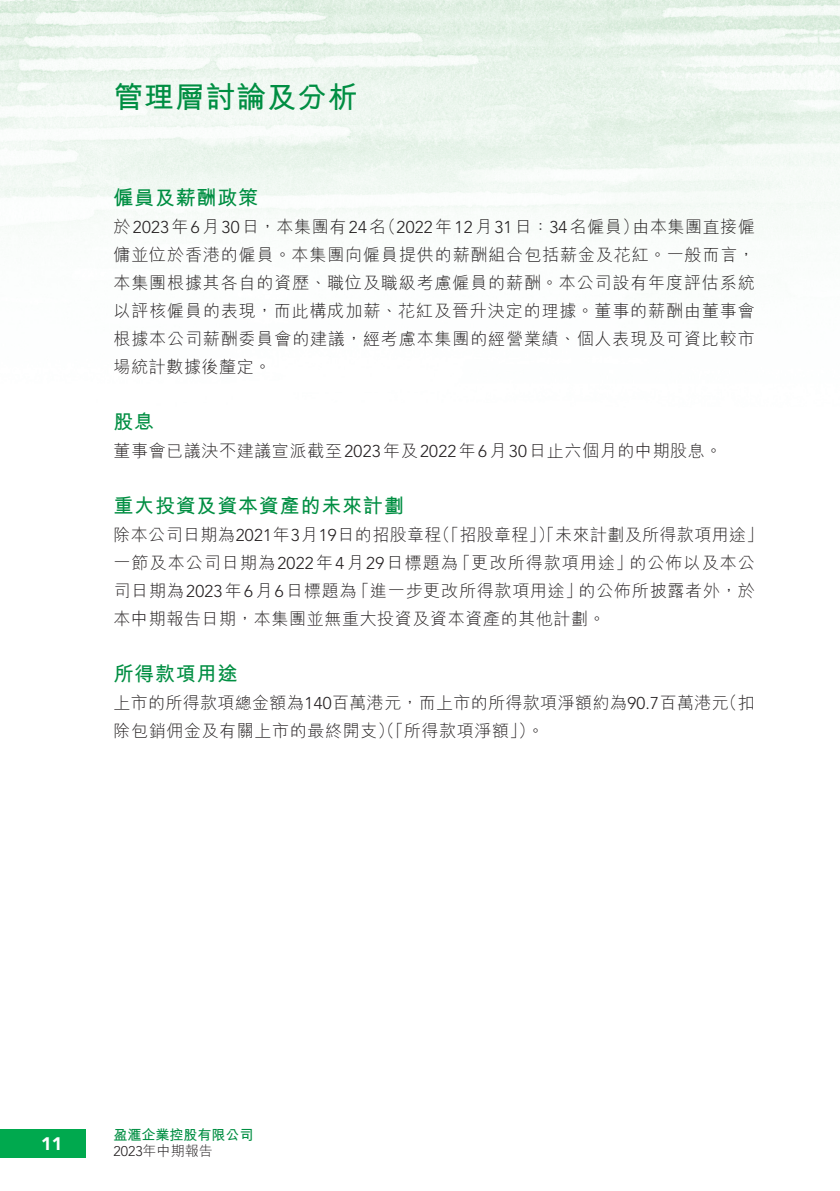
<style>
.page{position:relative;width:840px;height:1191px;background:#fff}
.page>*{position:absolute;margin:0;border:0;box-sizing:border-box;transform-origin:0 0}
.t1{font:700 30px "M Hei HK";letter-spacing:.02em;color:#008e42}
._01_H1{font:700 20px "M Hei HK";letter-spacing:.04em;color:#008e42}
.t2{font:900 18px "Avenir LT Std";color:#fff}
._00_txt{font:300 17px/28px "M Hei HK";letter-spacing:.045em;color:#231f20}
._00_txt-2{font:300 17px/28px "M Hei HK";letter-spacing:.02em;color:#231f20}
.t3{font:700 14px "M Hei HK";color:#008e42}
.t4{font:300 14px "M Hei HK";color:#231f20}
.s1{font-family:"Avenir LT Std"}
</style>
<div class="page">
<img style="left:0;top:0;width:839px;height:1158px">
<div style="left:0;top:1129px;width:86px;height:28px;background:#00a94e"></div>
<h1 class="t1" style="left:113px;top:75px;width:246px">管理層討論及分析</h1>
<p class="_01_H1" style="left:113px;top:183px;width:146px">僱員及薪酬政策</p>
<p class="_00_txt" style="left:113px;top:212px;width:642px">於<span class="s1">2023</span>年<span class="s1">6</span>月<span class="s1">30</span>日，本集團有<span class="s1">24</span> （名 <span class="s1">2022</span>年<span class="s1">12</span>月<span class="s1">31</span>日：<span class="s1">34</span>名僱員）<br>傭並位於香港的僱員。本集團向僱員提供的薪酬組合包括薪金及花紅。一般而言，本集團根據其各自的資歷、職位及職級考慮僱員的薪酬。本公司設有年度評估系統以評核僱員的表現，而此構成加薪、花紅及晉升決定的理據。董事的薪酬由董事會根據本公司薪酬委員會的建議，經考慮本集團的經營業績、個人表現及可資比較市場統計數據後釐定。</p>
<p class="_01_H1" style="left:113px;top:407px;width:42px">股息</p>
<p class="_00_txt" style="left:113px;top:436px;width:610px">董事會已議決不建議宣派截至<span class="s1">2023</span>年及<span class="s1">2022</span>年<span class="s1">6</span>月<span class="s1">30</span>日止六個月的中期股息。</p>
<p class="_01_H1" style="left:113px;top:491px;width:291px">重大投資及資本資產的未來計劃</p>
<p class="_00_txt-2" style="left:433px;top:520px;width:331px">（「招股章程」）「未來計劃及所得款項用途「</p>
<p class="_00_txt" style="left:632px;top:212px;width:124px">由本集團直接僱</p>
<p class="_00_txt-2" style="left:113px;top:520px;width:329px">除本公司日期為<span class="s1">2021</span>年 月<span class="s1">3 19</span>日的招股章程</p>
<p class="_00_txt" style="left:453px;top:548px;width:180px">「更改所得款項用途」</p>
<p class="_00_txt" style="left:113px;top:548px;width:345px">一節及本公司日期為<span class="s1">2022</span>年<span class="s1">4</span>月<span class="s1">29</span>日標題為</p>
<p class="_00_txt" style="left:629px;top:548px;width:127px">的公佈以及本公</p>
<p class="_00_txt" style="left:578px;top:576px;width:178px">的公佈所披露者外，於</p>
<p class="_00_txt" style="left:352px;top:576px;width:231px">「進一步更改所得款項用途」</p>
<p class="_00_txt" style="left:113px;top:576px;width:493px">司日期為<span class="s1">2023</span>年<span class="s1">6</span>月<span class="s1">6</span>日標題為<br>本中期報告日期，本集團並無重大投資及資本資產的其他計劃。</p>
<p class="_01_H1" style="left:113px;top:659px;width:125px">所得款項用途</p>
<p class="_00_txt" style="left:720px;top:688px;width:36px">（扣</p>
<p class="_00_txt-2" style="left:113px;top:688px;width:616px">上市的所得款項總金額為<span class="s1">140</span>百萬港元，而上市的所得款項淨額約為<span class="s1">90.7</span>百萬港元除包銷佣金及有關上市的最終開支）（「所得款項淨額 。(「</p>
<p class="t2" style="left:41px;top:1132px;width:23px">11</p>
<p class="t3" style="left:113px;top:1124px;width:142px">盈滙企業控股有限公司</p>
<p class="t4" style="left:113px;top:1143px;width:101px"><span class="s1">2023</span>年中期報告</p>
</div>
